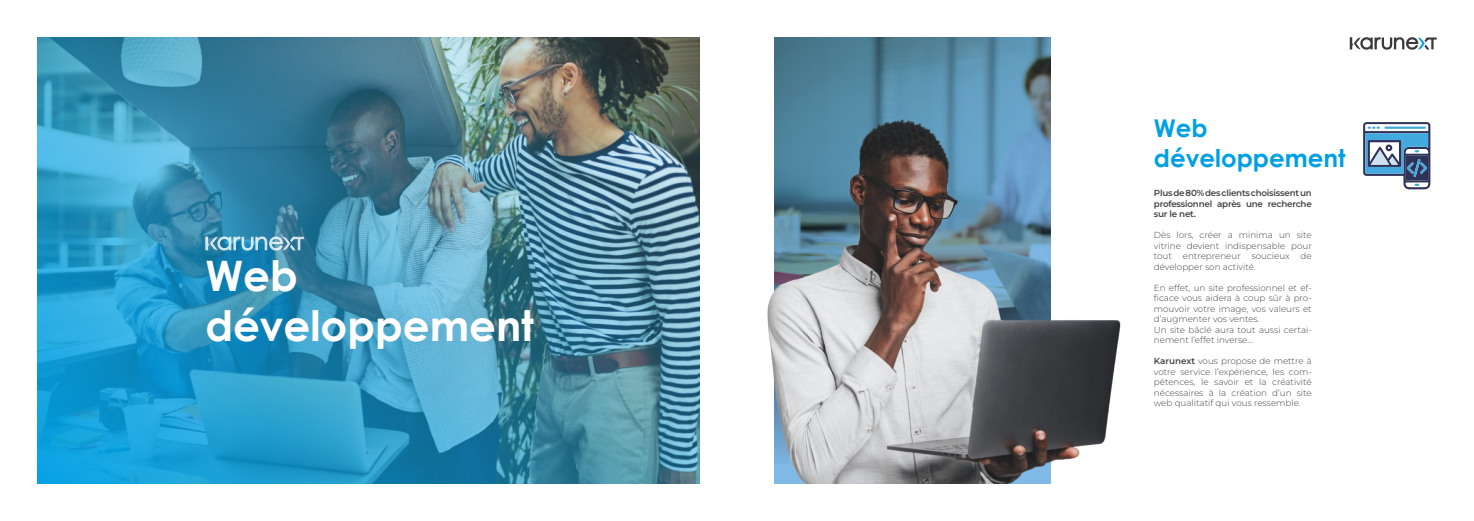
<style>
.page{position:relative;width:1474px;height:521px;background:#fff}
.page>*{position:absolute;margin:0;border:0;box-sizing:border-box;transform-origin:0 0}
.t1{font:700 42px/50.4px "Century Gothic";color:#fff}
.t2{font:700 24.5px/29.4px "Century Gothic";color:#00a0e4}
.t3{font:300 8.75px/10.5px "Montserrat";color:#444443;text-align:justify}
.t4{font:600 8.75px/10.5px "Montserrat";letter-spacing:-.025em;color:#444443;text-align:justify}
.s1{font-weight:600}
</style>
<div class="page">
<img style="left:37px;top:37px;width:662px;height:447px">
<svg style="left:205px;top:236px;width:99px;height:15px"></svg>
<img style="left:774px;top:37px;width:276px;height:51px">
<svg style="left:1363px;top:122px;width:67px;height:67px"></svg>
<svg style="left:1349px;top:37px;width:87px;height:13px"></svg>
<img style="left:767px;top:88px;width:354px;height:396px">
<h1 class="t1" style="left:205px;top:248px;width:330px">Web développement</h1>
<h2 class="t2" style="left:1153px;top:113px;width:193px">Web développement</h2>
<p class="t4" style="left:1153px;top:188px;width:159px">Plus de 80% des clients choisissent un professionnel après une recherche sur le net.</p>
<p class="t3" style="left:1153px;top:230px;width:159px">Dès lors, créer a minima un site vitrine devient indispensable pour tout entrepreneur soucieux de développer son activité.</p>
<p class="t3" style="left:1153px;top:282px;width:159px;text-align:left">En effet, un site professionnel et ef&shy;ficace vous aidera à coup sûr à pro&shy;mouvoir votre image, vos valeurs et d’augmenter vos ventes.<br>Un site bâclé aura tout aussi certai&shy;nement l’effet inverse…</p>
<p class="t3" style="left:1153px;top:356px;width:159px"><span class="s1">Karunext</span> vous propose de mettre à votre service l’expérience, les com&shy;pétences, le savoir et la créativité nécessaires à la création d’un site web qualitatif qui vous ressemble.</p>
</div>
